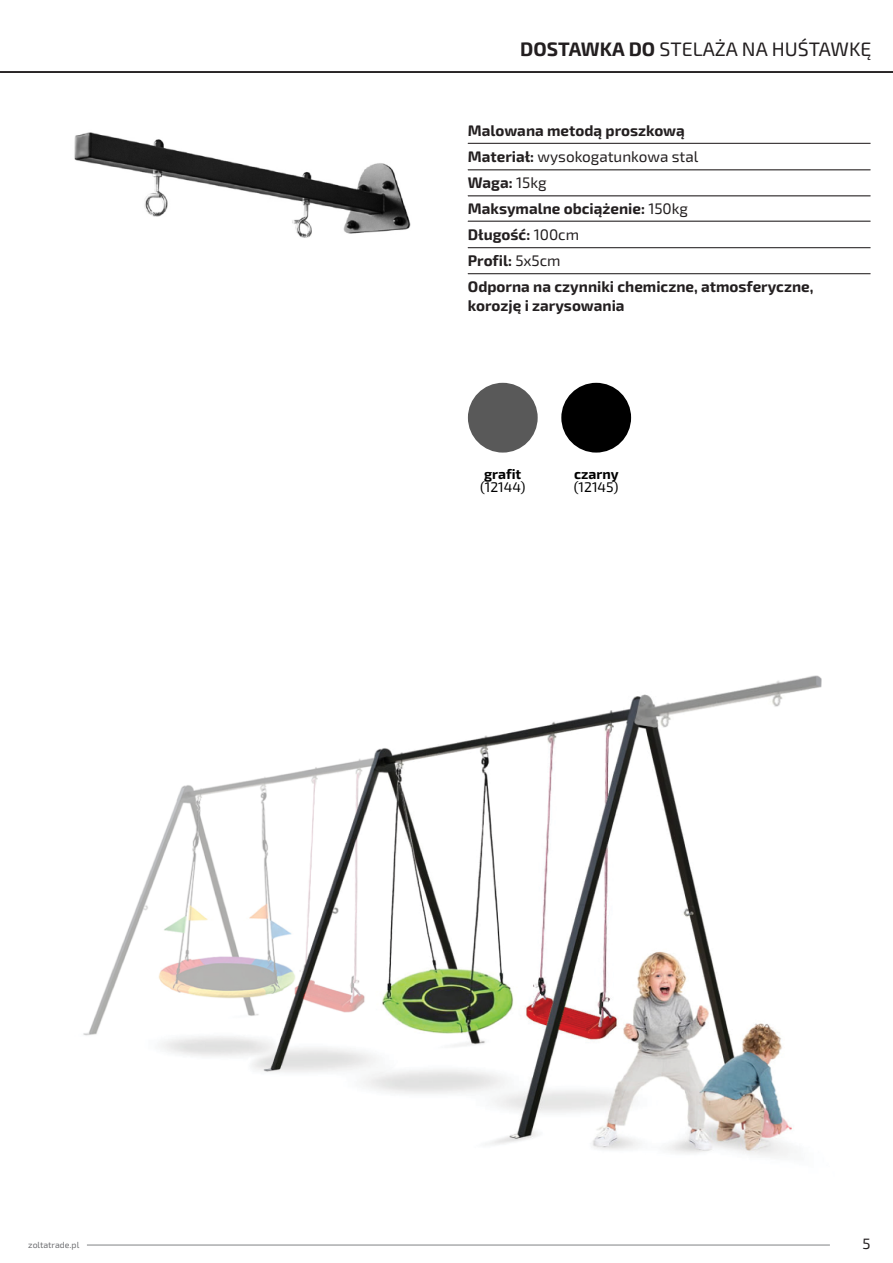
<style>
.page{position:relative;width:893px;height:1263px;background:#fff}
.page>*{position:absolute;margin:0;border:0;box-sizing:border-box;transform-origin:0 0}
.t1{font:19.5px "Exo 2";color:#231f20}
.t2{font:700 15.3px/26px "Exo 2";color:#231f20}
.t3{font:15px "Exo 2";color:#231f20}
.t4{font:13.95px "Exo 2";color:#000}
.t5{font:700 13.95px "Exo 2";color:#000}
.t6{font:8.7px "Exo 2";color:#6d6e71}
.s1{font-weight:700}
.s2{font-weight:400}
</style>
<div class="page">
<hr style="left:87px;top:1245px;width:743px;height:1px;background:#808285">
<hr style="left:0;top:71px;width:893px;height:2px;background:#231f20">
<hr style="left:468px;top:143px;width:402px;height:1px;background:#231f20">
<hr style="left:468px;top:170px;width:402px;height:1px;background:#231f20">
<hr style="left:468px;top:196px;width:402px;height:1px;background:#231f20">
<hr style="left:468px;top:221px;width:402px;height:1px;background:#231f20">
<hr style="left:468px;top:247px;width:402px;height:1px;background:#231f20">
<hr style="left:468px;top:273px;width:402px;height:1px;background:#231f20">
<div style="left:468px;top:383px;width:70px;height:70px;background:#595959;border-radius:50%"></div>
<div style="left:561px;top:383px;width:70px;height:70px;background:#000;border-radius:50%"></div>
<img style="left:74px;top:132px;width:337px;height:106px">
<img style="left:83px;top:675px;width:739px;height:482px">
<p class="t1" style="left:520px;top:37px;width:353px"><span class="s1">DOSTAWKA DO</span> STELAŻA NA HUŚTAWKĘ</p>
<p class="t2" style="left:468px;top:118px;width:347px">Malowana metodą proszkową<br>Materiał: <span class="s2">wysokogatunkowa stal<br></span>Waga: <span class="s2">15kg<br></span>Maksymalne obciążenie: <span class="s2">150kg<br></span>Długość: <span class="s2">100cm<br></span>Profil: <span class="s2">5x5cm<br></span>Odporna na czynniki chemiczne, atmosferyczne,</p>
<p class="t2" style="left:468px;top:293px;width:158px">korozję i zarysowania</p>
<p class="t5" style="left:484px;top:465px;width:39px">grafit</p>
<p class="t4" style="left:480px;top:479px;width:47px">(12144)</p>
<p class="t5" style="left:574px;top:465px;width:46px">czarny</p>
<p class="t4" style="left:574px;top:479px;width:46px">(12145)</p>
<p class="t6" style="left:28px;top:1239px;width:53px">zoltatrade.pl</p>
<p class="t3" style="left:862px;top:1235px;width:10px">5</p>
</div>
